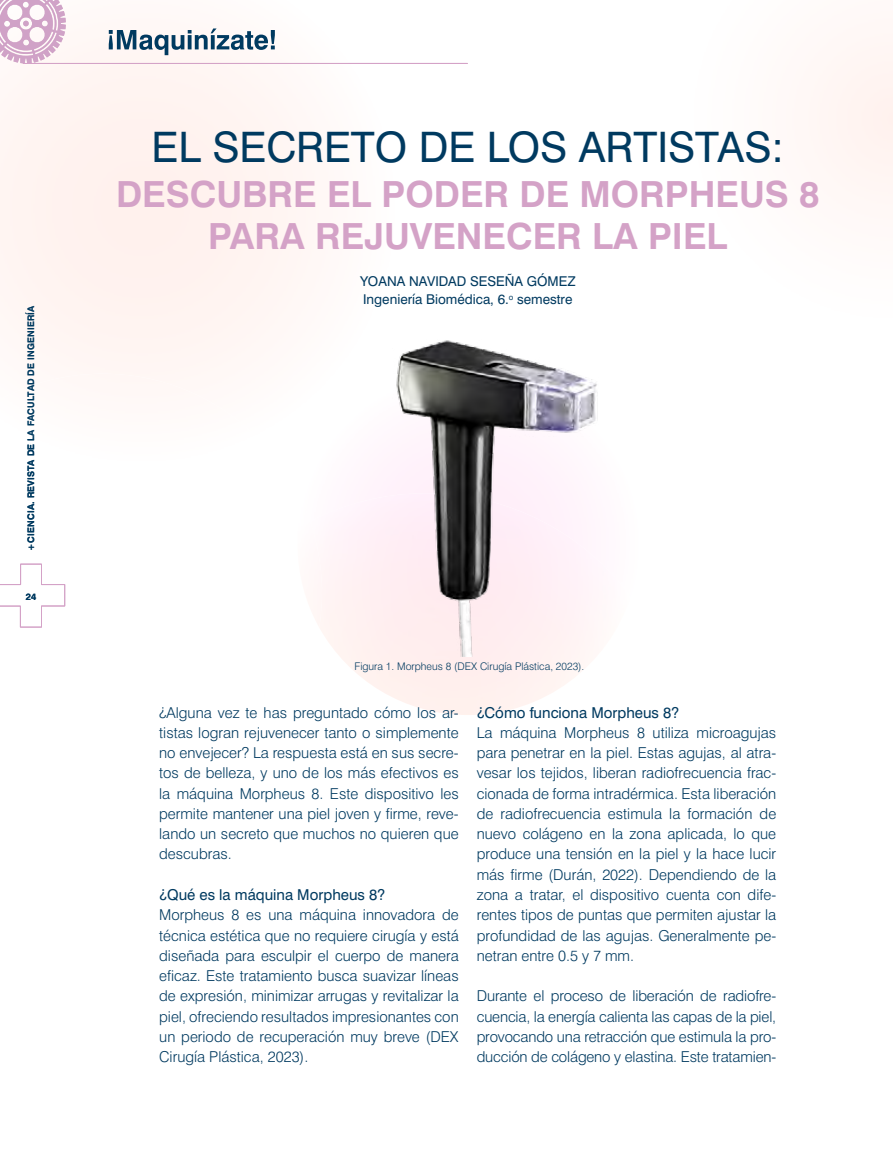
<style>
.page{position:relative;width:893px;height:1149px;background:#fff}
.page>*{position:absolute;margin:0;border:0;box-sizing:border-box;transform-origin:0 0}
.t1{font:42px "Swiss 721 Roman";color:#003a60}
.t2{font:700 36px/42px "Swiss 721";color:#d4a2c7;text-align:center}
.t3{font:300 15px/20.2px "Swiss 721";color:#003a60;text-align:justify}
.t4{font:15px "Swiss 721 Roman";color:#003a60}
.t5{font:13.5px/18px "Swiss 721 Roman";color:#003a60}
.t6{font:300 10.5px "Swiss 721";color:#003a60}
.t7{font:700 9.15px "Swiss 721";color:#003a60}
.t8{font:700 9px "Swiss 721";letter-spacing:.02em;color:#003a60}
</style>
<div class="page">
<img style="left:310px;top:521px;width:12px;height:106px">
<img style="left:329px;top:303px;width:297px;height:353px">
<svg style="left:109px;top:28px;width:166px;height:27px"></svg>
<svg style="left:0;top:0;width:66px;height:63px"></svg>
<hr style="left:23px;top:63px;width:444px;height:1px;background:#d4a2c7">
<svg style="left:0;top:563px;width:65px;height:64px"></svg>
<p class="t8" style="left:26px;top:550px;width:246px;rotate:-90deg">+CIENCIA. REVISTA DE LA FACULTAD DE INGENIERÍA</p>
<p class="t7" style="left:26px;top:590px;width:12px">24</p>
<h1 class="t1" style="left:152px;top:122px;width:634px">EL SECRETO DE LOS ARTISTAS:</h1>
<h2 class="t2" style="left:116px;top:173px;width:705px">DESCUBRE EL PODER DE MORPHEUS 8<br>PARA REJUVENECER LA PIEL</h2>
<p class="t5" style="left:360px;top:272px;width:217px">YOANA NAVIDAD SESEÑA GÓMEZ<br>Ingeniería Biomédica, 6.<sup>o</sup> semestre</p>
<p class="t6" style="left:354px;top:660px;width:231px">Figura 1. Morpheus 8 (DEX Cirugía Plástica, 2023).</p>
<p class="t4" style="left:477px;top:703px;width:204px">¿Cómo funciona Morpheus 8?</p>
<p class="t3" style="left:477px;top:722px;width:301px">La máquina Morpheus 8 utiliza microagujas para penetrar en la piel. Estas agujas, al atra&shy;vesar los tejidos, liberan radiofrecuencia frac&shy;cionada de forma intradérmica. Esta liberación de radiofrecuencia estimula la formación de nuevo colágeno en la zona aplicada, lo que produce una tensión en la piel y la hace lucir más firme (Durán, 2022). Dependiendo de la zona a tratar, el dispositivo cuenta con dife&shy;rentes tipos de puntas que permiten ajustar la profundidad de las agujas. Generalmente pe&shy;netran entre 0.5 y 7 mm.</p>
<p class="t3" style="left:477px;top:985px;width:301px">Durante el proceso de liberación de radiofre&shy;cuencia, la energía calienta las capas de la piel, provocando una retracción que estimula la pro&shy;ducción de colágeno y elastina. Este tratamien-</p>
<p class="t3" style="left:159px;top:701px;width:301px">¿Alguna vez te has preguntado cómo los ar&shy;tistas logran rejuvenecer tanto o simplemente no envejecer? La respuesta está en sus secre&shy;tos de belleza, y uno de los más efectivos es la máquina Morpheus 8. Este dispositivo les permite mantener una piel joven y firme, reve&shy;lando un secreto que muchos no quieren que descubras.</p>
<p class="t4" style="left:159px;top:885px;width:227px">¿Qué es la máquina Morpheus 8?</p>
<p class="t3" style="left:159px;top:904px;width:301px">Morpheus 8 es una máquina innovadora de técnica estética que no requiere cirugía y está diseñada para esculpir el cuerpo de manera eficaz. Este tratamiento busca suavizar líneas de expresión, minimizar arrugas y revitalizar la piel, ofreciendo resultados impresionantes con un periodo de recuperación muy breve (DEX Cirugía Plástica, 2023).</p>
</div>
